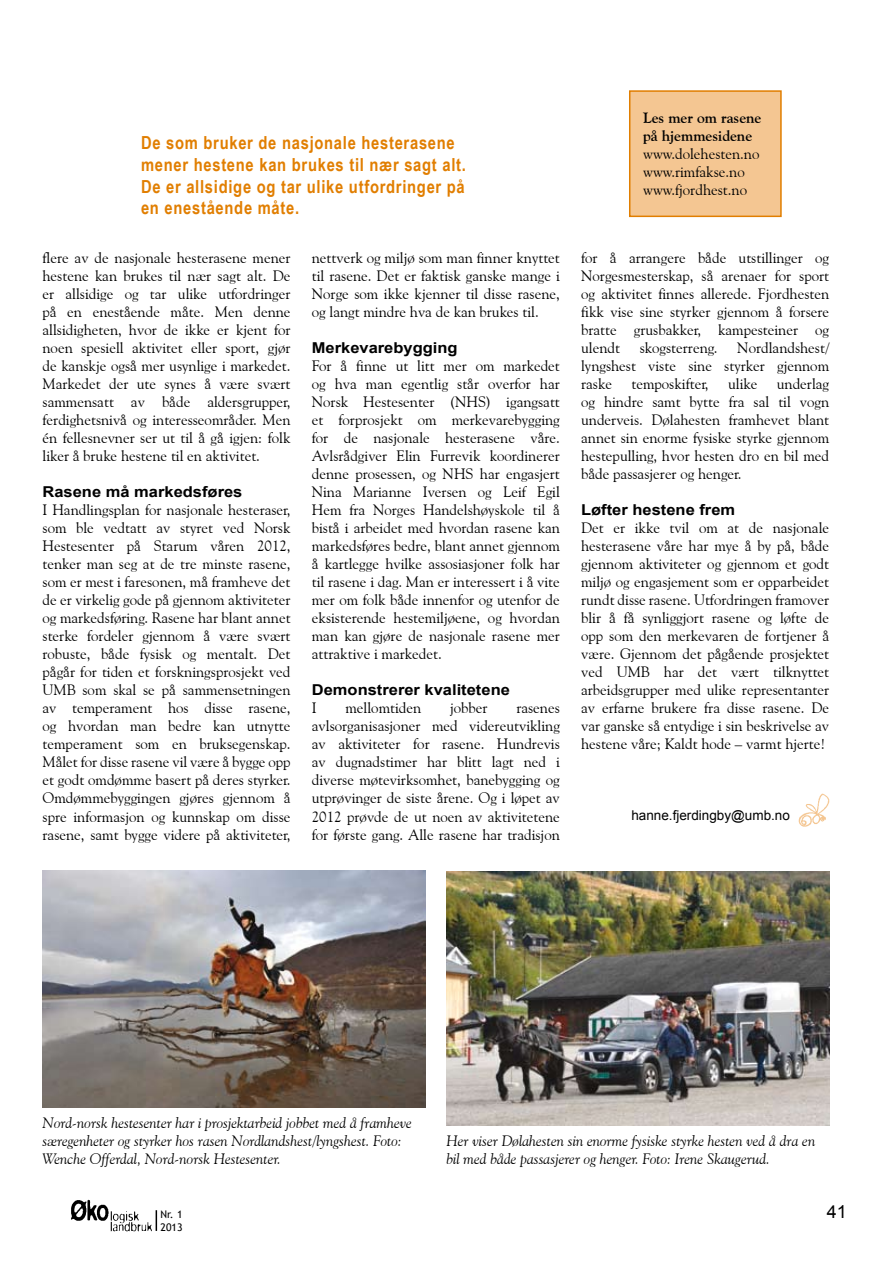
<style>
.page{position:relative;width:893px;height:1263px;background:#fff}
.page>*{position:absolute;margin:0;border:0;box-sizing:border-box;transform-origin:0 0}
.t1{font:700 18px/21.6px "Arial Narrow";letter-spacing:.04em;color:#e17e00}
.t2{font:18px "Arial";color:#000}
.t3{font:15px/18px "Goudy Old Style BT";color:#000;text-align:justify}
.t4{font:italic 15px/18px "Goudy Old Style BT";color:#000}
.t5{font:700 15px "Arial";color:#000;scale:1.1 1}
.t6{font:700 15px/18px "Goudy Old Style BT";color:#000}
.t7{font:13.5px "Arial";color:#000}
.t8{font:10.5px "Trebuchet MS";color:#000}
</style>
<div class="page">
<img style="left:71px;top:1199px;width:81px;height:32px">
<svg style="left:156px;top:1210px;width:1px;height:21px"></svg>
<div style="left:630px;top:91px;width:151px;height:125px;background:#f4c692"></div>
<div style="left:629px;top:90px;width:153px;height:127px;border:2px solid #e17e00"></div>
<img style="left:43px;top:871px;width:382px;height:236px">
<img style="left:798px;top:793px;width:31px;height:34px">
<img style="left:446px;top:872px;width:383px;height:253px">
<p class="t1" style="left:141px;top:131px;width:326px">De som bruker de nasjonale hesterasene mener hestene kan brukes til nær sagt alt.<br>De er allsidige og tar ulike utfordringer på en enestående måte.</p>
<p class="t3" style="left:43px;top:249px;width:250px">flere av de nasjonale hesterasene mener hestene kan brukes til nær sagt alt. De er allsidige og tar ulike utfordringer på en enestående måte. Men denne allsidigheten, hvor de ikke er kjent for noen spesiell aktivitet eller sport, gjør de kanskje også mer usynlige i markedet.<br>Markedet der ute synes å være svært sammensatt av både aldersgrupper, ferdighetsnivå og interesseområder. Men én fellesnevner ser ut til å gå igjen: folk liker å bruke hestene til en aktivitet.</p>
<p class="t5" style="left:43px;top:482px;width:183px">Rasene må markedsføres</p>
<p class="t3" style="left:43px;top:501px;width:250px">I Handlingsplan for nasjonale hesteraser, som ble vedtatt av styret ved Norsk Hestesenter på Starum våren 2012, tenker man seg at de tre minste rasene, som er mest i faresonen, må framheve det de er virkelig gode på gjennom aktiviteter og markedsføring. Rasene har blant annet sterke fordeler gjennom å være svært robuste, både fysisk og mentalt. Det pågår for tiden et forskningsprosjekt ved UMB som skal se på sammensetningen av temperament hos disse rasene, og hvordan man bedre kan utnytte temperament som en bruksegenskap.<br>Målet for disse rasene vil være å bygge opp et godt omdømme basert på deres styrker.<br>Omdømmebyggingen gjøres gjennom å spre informasjon og kunnskap om disse rasene, samt bygge videre på aktiviteter,</p>
<p class="t3" style="left:312px;top:249px;width:250px">nettverk og miljø som man finner knyttet til rasene. Det er faktisk ganske mange i Norge som ikke kjenner til disse rasene, og langt mindre hva de kan brukes til.</p>
<p class="t5" style="left:312px;top:338px;width:134px">Merkevarebygging</p>
<p class="t3" style="left:312px;top:357px;width:250px">For å finne ut litt mer om markedet og hva man egentlig står overfor har Norsk Hestesenter (NHS) igangsatt et forprosjekt om merkevarebygging for de nasjonale hesterasene våre.<br>Avlsrådgiver Elin Furrevik koordinerer denne prosessen, og NHS har engasjert Nina Marianne Iversen og Leif Egil Hem fra Norges Handelshøyskole til å bistå i arbeidet med hvordan rasene kan markedsføres bedre, blant annet gjennom å kartlegge hvilke assosiasjoner folk har til rasene i dag. Man er interessert i å vite mer om folk både innenfor og utenfor de eksisterende hestemiljøene, og hvordan man kan gjøre de nasjonale rasene mer attraktive i markedet.</p>
<p class="t5" style="left:312px;top:680px;width:182px">Demonstrerer kvalitetene</p>
<p class="t3" style="left:312px;top:699px;width:6px">I</p>
<p class="t3" style="left:345px;top:699px;width:77px">mellomtiden</p>
<p class="t3" style="left:450px;top:699px;width:39px">jobber</p>
<p class="t3" style="left:312px;top:699px;width:250px;text-indent:204px">rasenes avlsorganisasjoner med videreutvikling av aktiviteter for rasene. Hundrevis av dugnadstimer har blitt lagt ned i diverse møtevirksomhet, banebygging og utprøvinger de siste årene. Og i løpet av 2012 prøvde de ut noen av aktivitetene for første gang. Alle rasene har tradisjon</p>
<p class="t6" style="left:643px;top:108px;width:120px">Les mer om rasene på hjemmesidene</p>
<p class="t3" style="left:643px;top:144px;width:118px;text-align:left">www.dolehesten.no www.rimfakse.no www.fjordhest.no</p>
<p class="t3" style="left:581px;top:249px;width:250px">for å arrangere både utstillinger og Norgesmesterskap, så arenaer for sport og aktivitet finnes allerede. Fjordhesten fikk vise sine styrker gjennom å forsere bratte grusbakker, kampesteiner og ulendt</p>
<p class="t3" style="left:581px;top:339px;width:250px;text-indent:156px">Nordlandshest/ lyngshest viste sine styrker gjennom raske</p>
<p class="t3" style="left:640px;top:339px;width:79px">skogsterreng.</p>
<p class="t3" style="left:581px;top:375px;width:250px;text-indent:196px">underlag og hindre samt bytte fra sal til vogn underveis. Dølahesten framhevet blant annet sin enorme fysiske styrke gjennom hestepulling, hvor hesten dro en bil med både passasjerer og henger.</p>
<p class="t5" style="left:581px;top:500px;width:142px">Løfter hestene frem</p>
<p class="t3" style="left:581px;top:519px;width:250px">Det er ikke tvil om at de nasjonale hesterasene våre har mye å by på, både gjennom aktiviteter og gjennom et godt miljø og engasjement som er opparbeidet rundt disse rasene. Utfordringen framover blir å få synliggjort rasene og løfte de opp som den merkevaren de fortjener å være. Gjennom det pågående prosjektet ved UMB har det vært tilknyttet arbeidsgrupper med ulike representanter av erfarne brukere fra disse rasene. De var ganske så entydige i sin beskrivelse av hestene våre; Kaldt hode – varmt hjerte!</p>
<p class="t3" style="left:631px;top:375px;width:79px">temposkifter,</p>
<p class="t3" style="left:728px;top:375px;width:31px">ulike</p>
<p class="t7" style="left:631px;top:806px;width:160px">hanne.fjerdingby@umb.no</p>
<p class="t4" style="left:43px;top:1113px;width:371px">Nord-norsk hestesenter har i prosjektarbeid jobbet med å framheve særegenheter og styrker hos rasen Nordlandshest/lyngshest. Foto:<br>Wenche Offerdal, Nord-norsk Hestesenter.</p>
<p class="t4" style="left:446px;top:1131px;width:370px">Her viser Dølahesten sin enorme fysiske styrke hesten ved å dra en bil med både passasjerer og henger. Foto: Irene Skaugerud.</p>
<p class="t8" style="left:161px;top:1208px;width:23px">Nr. 1</p>
<p class="t2" style="left:827px;top:1200px;width:22px">41</p>
<p class="t8" style="left:161px;top:1221px;width:24px">2013</p>
</div>
